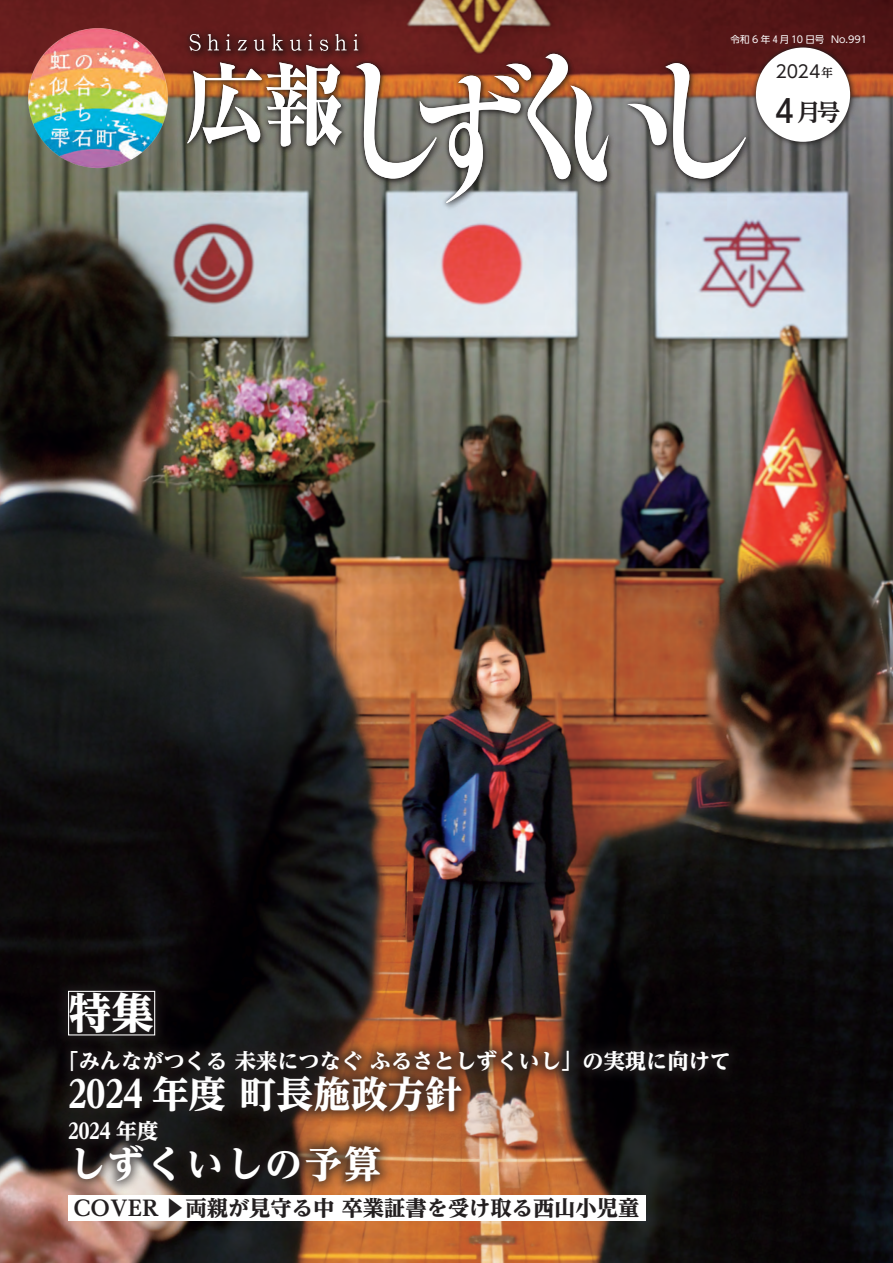
<style>
.page{position:relative;width:893px;height:1263px;background:#fff}
.page>*{position:absolute;margin:0;border:0;box-sizing:border-box;transform-origin:0 0}
.t1{font:800 42.45px "UD Reimin Pr 6 N";color:#fff}
.t2{font:800 37.2px "UD Reimin Pr 6 N";color:#fff}
.t3{font:800 37.2px "UD Reimin Pr 6 N";letter-spacing:.06em;color:#fff}
.t4{font:500 31.5px "UD Shin Go Pr 6 N";color:#231f20;scale:.9 1}
.t5{font:700 23.55px "UD Reimin Pr 6 N";color:#231f20}
.t6{font:800 21.3px "UD Reimin Pr 6 N";color:#fff}
.t7{font:800 21.3px "UD Reimin Pr 6 N";color:#231f20}
.t8{font:17.25px "UD Shin Go Pr 6 N";color:#231f20}
.t9{font:700 11.85px "UD Reimin Pr 6 N";color:#231f20}
.t10{font:9.6px "UD Shin Go Pr 6 N";color:#fff}
</style>
<div class="page">
<img style="left:0;top:0;width:893px;height:1263px">
<img style="left:21px;top:21px;width:153px;height:153px">
<svg style="left:183px;top:28px;width:676px;height:183px;background:#827a78"></svg>
<img style="left:183px;top:28px;width:188px;height:30px">
<svg style="left:189px;top:34px;width:12px;height:17px"></svg>
<svg style="left:208px;top:34px;width:11px;height:16px"></svg>
<svg style="left:226px;top:34px;width:5px;height:16px"></svg>
<svg style="left:238px;top:40px;width:9px;height:10px"></svg>
<svg style="left:254px;top:40px;width:11px;height:11px"></svg>
<svg style="left:272px;top:34px;width:11px;height:16px"></svg>
<svg style="left:290px;top:40px;width:11px;height:11px"></svg>
<svg style="left:308px;top:34px;width:5px;height:16px"></svg>
<svg style="left:320px;top:40px;width:8px;height:11px"></svg>
<svg style="left:335px;top:34px;width:12px;height:16px"></svg>
<img style="left:415px;top:203px;width:125px;height:9px">
<img style="left:183px;top:58px;width:79px;height:94px">
<img style="left:262px;top:58px;width:89px;height:97px">
<svg style="left:187px;top:62px;width:154px;height:85px"></svg>
<img style="left:351px;top:58px;width:3px;height:130px">
<img style="left:746px;top:58px;width:9px;height:130px">
<svg style="left:354px;top:34px;width:392px;height:169px"></svg>
<img style="left:751px;top:43px;width:108px;height:108px">
<div style="left:756px;top:48px;width:94px;height:94px;background:#fff;border-radius:50%"></div>
<img style="left:306px;top:991px;width:268px;height:272px">
<div style="left:54px;top:977px;width:115px;height:72px;background:#231f20;opacity:.7"></div>
<div style="left:68px;top:991px;width:87px;height:44px;border:1px solid #fff"></div>
<div style="left:56px;top:1108px;width:115px;height:46px;background:#231f20;opacity:.7"></div>
<div style="left:63px;top:1131px;width:330px;height:63px;background:#231f20;opacity:.7"></div>
<div style="left:68px;top:1195px;width:577px;height:25px;background:#fff"></div>
<div style="left:56px;top:1062px;width:419px;height:62px;background:#231f20;opacity:.7"></div>
<div style="left:57px;top:1037px;width:685px;height:47px;background:#231f20;opacity:.7"></div>
<p class="t10" style="left:730px;top:32px;width:95px">令和 6 年 4 月 10 日号</p>
<p class="t10" style="left:831px;top:32px;width:37px">No.991</p>
<p class="t8" style="left:775px;top:58px;width:46px">2024</p>
<h3 class="t4" style="left:775px;top:86px;width:22px">4</h3>
<p class="t9" style="left:821px;top:63px;width:13px">年</p>
<p class="t5" style="left:797px;top:93px;width:45px">月号</p>
<h1 class="t1" style="left:69px;top:978px;width:87px">特集</h1>
<p class="t6" style="left:57px;top:1043px;width:675px">「みんながつくる未来につなぐふるさとしずくいし」の実現に向けて</p>
<h2 class="t2" style="left:68px;top:1062px;width:396px">2024 年度町長施政方針</h2>
<p class="t6" style="left:68px;top:1113px;width:92px">2024 年度</p>
<h2 class="t3" style="left:68px;top:1133px;width:315px">しずくいしの予算</h2>
<p class="t7" style="left:73px;top:1190px;width:567px">COVER ︎▶両親が見守る中卒業証書を受け取る西山小児童</p>
</div>
